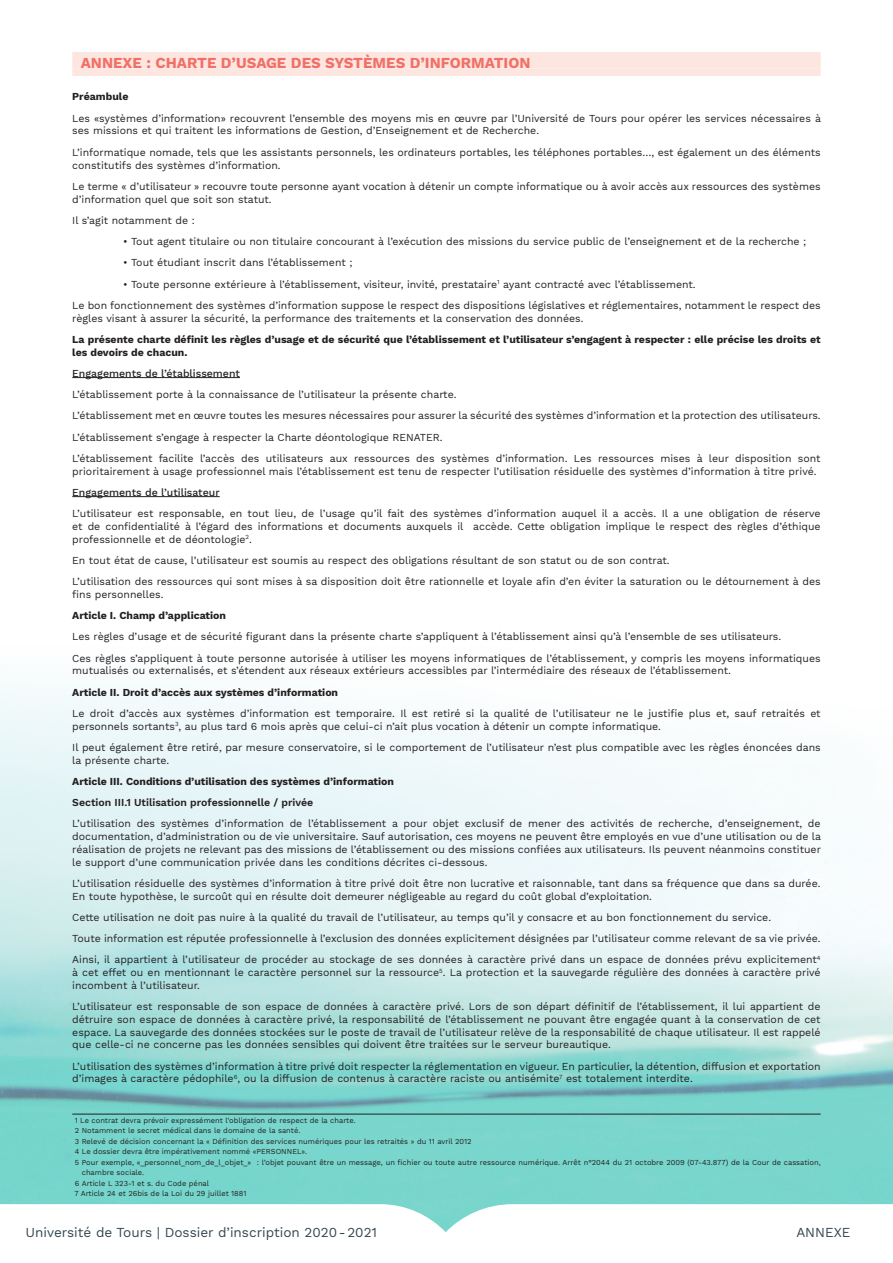
<style>
.page{position:relative;width:893px;height:1263px;background:#fff}
.page>*{position:absolute;margin:0;border:0;box-sizing:border-box;transform-origin:0 0}
.TITRE_ORANGE{font:700 15px "Work Sans";color:#f26f66}
.t1{font:13.5px "Work Sans";color:#334650}
.paragraphe{font:10.5px/12.8px "Work Sans";color:#231f20}
.paragraphe-2{font:700 10.5px/12.8px "Work Sans";color:#231f20}
.paragraphe-3{font:500 10.5px "Work Sans";color:#231f20}
.paragraphe-4{font:600 10.5px "Work Sans";color:#231f20}
.paragraphe-5{font:7.5px/10.5px "Work Sans";color:#231f20}
</style>
<div class="page">
<img style="left:0;top:688px;width:893px;height:515px">
<svg style="left:0;top:1203px;width:893px;height:29px"></svg>
<div style="left:72px;top:52px;width:749px;height:16px;background:#fde6e0"></div>
<div style="left:72px;top:68px;width:749px;height:8px;background:#fde6e0"></div>
<hr style="left:72px;top:377px;width:168px;height:1px;background:#231f20">
<hr style="left:72px;top:496px;width:148px;height:1px;background:#231f20">
<hr style="left:72px;top:1114px;width:749px;height:1px;background:#231f20">
<p class="TITRE_ORANGE" style="left:81px;top:55px;width:451px">ANNEXE : CHARTE D’USAGE DES SYSTÈMES D’INFORMATION</p>
<p class="paragraphe-2" style="left:72px;top:91px;width:58px">Préambule</p>
<p class="paragraphe" style="left:72px;top:112px;width:750px">Les «systèmes d’information» recouvrent l’ensemble des moyens mis en œuvre par l’Université de Tours pour opérer les services nécessaires à ses missions et qui traitent les informations de Gestion, d’Enseignement et de Recherche.</p>
<p class="paragraphe" style="left:72px;top:146px;width:750px">L’informatique nomade, tels que les assistants personnels, les ordinateurs portables, les téléphones portables…, est également un des éléments constitutifs des systèmes d’information.</p>
<p class="paragraphe" style="left:72px;top:180px;width:750px">Le terme « d’utilisateur » recouvre toute personne ayant vocation à détenir un compte informatique ou à avoir accès aux ressources des systèmes d’information quel que soit son statut.</p>
<p class="paragraphe" style="left:72px;top:214px;width:124px">Il s’agit notamment de :</p>
<p class="paragraphe" style="left:123px;top:236px;width:685px">• Tout agent titulaire ou non titulaire concourant à l’exécution des missions du service public de l’enseignement et de la recherche ;</p>
<p class="paragraphe" style="left:123px;top:257px;width:231px">• Tout étudiant inscrit dans l’établissement ;</p>
<p class="paragraphe" style="left:123px;top:278px;width:574px">• Toute personne extérieure à l’établissement, visiteur, invité, prestataire<sup>1</sup> ayant contracté avec l’établissement.</p>
<p class="paragraphe" style="left:72px;top:299px;width:750px">Le bon fonctionnement des systèmes d’information suppose le respect des dispositions législatives et réglementaires, notamment le respect des règles visant à assurer la sécurité, la performance des traitements et la conservation des données.</p>
<p class="paragraphe-2" style="left:72px;top:333px;width:750px">La présente charte définit les règles d’usage et de sécurité que l’établissement et l’utilisateur s’engagent à respecter : elle précise les droits et les devoirs de chacun.</p>
<p class="paragraphe-3" style="left:72px;top:367px;width:169px">Engagements de l’établissement</p>
<p class="paragraphe" style="left:72px;top:389px;width:386px">L’établissement porte à la connaissance de l’utilisateur la présente charte.</p>
<p class="paragraphe" style="left:72px;top:410px;width:750px">L’établissement met en œuvre toutes les mesures nécessaires pour assurer la sécurité des systèmes d’information et la protection des utilisateurs.</p>
<p class="paragraphe" style="left:72px;top:431px;width:372px">L’établissement s’engage à respecter la Charte déontologique RENATER.</p>
<p class="paragraphe" style="left:72px;top:452px;width:750px">L’établissement facilite l’accès des utilisateurs aux ressources des systèmes d’information. Les ressources mises à leur disposition sont prioritairement à usage professionnel mais l’établissement est tenu de respecter l’utilisation résiduelle des systèmes d’information à titre privé.</p>
<p class="paragraphe-3" style="left:72px;top:486px;width:149px">Engagements de l’utilisateur</p>
<p class="paragraphe" style="left:72px;top:508px;width:750px;text-align:justify">L’utilisateur est responsable, en tout lieu, de l’usage qu’il fait des systèmes d’information auquel il a accès. Il a une obligation de réserve et de confidentialité à l’égard des informations et documents auxquels il accède. Cette obligation implique le respect des règles d’éthique professionnelle et de déontologie<sup>2</sup>.</p>
<p class="paragraphe" style="left:72px;top:554px;width:599px">En tout état de cause, l’utilisateur est soumis au respect des obligations résultant de son statut ou de son contrat.</p>
<p class="paragraphe" style="left:72px;top:576px;width:750px">L’utilisation des ressources qui sont mises à sa disposition doit être rationnelle et loyale afin d’en éviter la saturation ou le détournement à des fins personnelles.</p>
<p class="paragraphe-2" style="left:72px;top:610px;width:155px">Article I. Champ d’application</p>
<p class="paragraphe" style="left:72px;top:631px;width:710px">Les règles d’usage et de sécurité figurant dans la présente charte s’appliquent à l’établissement ainsi qu’à l’ensemble de ses utilisateurs.</p>
<p class="paragraphe" style="left:72px;top:652px;width:750px">Ces règles s’appliquent à toute personne autorisée à utiliser les moyens informatiques de l’établissement, y compris les moyens informatiques mutualisés ou externalisés, et s’étendent aux réseaux extérieurs accessibles par l’intermédiaire des réseaux de l’établissement.</p>
<p class="paragraphe-2" style="left:72px;top:686px;width:267px">Article II. Droit d’accès aux systèmes d’information</p>
<p class="paragraphe" style="left:72px;top:707px;width:750px">Le droit d’accès aux systèmes d’information est temporaire. Il est retiré si la qualité de l’utilisateur ne le justifie plus et, sauf retraités et personnels sortants<sup>3</sup>, au plus tard 6 mois après que celui-ci n’ait plus vocation à détenir un compte informatique.</p>
<p class="paragraphe" style="left:72px;top:741px;width:750px">Il peut également être retiré, par mesure conservatoire, si le comportement de l’utilisateur n’est plus compatible avec les règles énoncées dans la présente charte.</p>
<p class="paragraphe-2" style="left:72px;top:775px;width:323px">Article III. Conditions d’utilisation des systèmes d’information</p>
<p class="paragraphe-4" style="left:72px;top:796px;width:242px">Section III.1 Utilisation professionnelle / privée</p>
<p class="paragraphe" style="left:72px;top:818px;width:750px;text-align:justify">L’utilisation des systèmes d’information de l’établissement a pour objet exclusif de mener des activités de recherche, d’enseignement, de documentation, d’administration ou de vie universitaire. Sauf autorisation, ces moyens ne peuvent être employés en vue d’une utilisation ou de la réalisation de projets ne relevant pas des missions de l’établissement ou des missions confiées aux utilisateurs. Ils peuvent néanmoins constituer le support d’une communication privée dans les conditions décrites ci-dessous.</p>
<p class="paragraphe" style="left:72px;top:877px;width:750px">L’utilisation résiduelle des systèmes d’information à titre privé doit être non lucrative et raisonnable, tant dans sa fréquence que dans sa durée.<br>En toute hypothèse, le surcoût qui en résulte doit demeurer négligeable au regard du coût global d’exploitation.</p>
<p class="paragraphe" style="left:72px;top:911px;width:700px">Cette utilisation ne doit pas nuire à la qualité du travail de l’utilisateur, au temps qu’il y consacre et au bon fonctionnement du service.</p>
<p class="paragraphe" style="left:72px;top:933px;width:750px">Toute information est réputée professionnelle à l’exclusion des données explicitement désignées par l’utilisateur comme relevant de sa vie privée.</p>
<p class="paragraphe" style="left:72px;top:954px;width:750px;text-align:justify">Ainsi, il appartient à l’utilisateur de procéder au stockage de ses données à caractère privé dans un espace de données prévu explicitement<sup>4 </sup>à cet effet ou en mentionnant le caractère personnel sur la ressource<sup>5</sup>. La protection et la sauvegarde régulière des données à caractère privé incombent à l’utilisateur.</p>
<p class="paragraphe" style="left:72px;top:1001px;width:750px;text-align:justify">L’utilisateur est responsable de son espace de données à caractère privé. Lors de son départ définitif de l’établissement, il lui appartient de détruire son espace de données à caractère privé, la responsabilité de l’établissement ne pouvant être engagée quant à la conservation de cet espace. La sauvegarde des données stockées sur le poste de travail de l’utilisateur relève de la responsabilité de chaque utilisateur. Il est rappelé que celle-ci ne concerne pas les données sensibles qui doivent être traitées sur le serveur bureautique.</p>
<p class="paragraphe" style="left:72px;top:1060px;width:750px">L’utilisation des systèmes d’information à titre privé doit respecter la réglementation en vigueur. En particulier, la détention, diffusion et exportation d’images à caractère pédophile<sup>6</sup>, ou la diffusion de contenus à caractère raciste ou antisémite<sup>7</sup> est totalement interdite.</p>
<p class="paragraphe-5" style="left:75px;top:1115px;width:283px">1 Le contrat devra prévoir expressément l’obligation de respect de la charte.</p>
<p class="paragraphe-5" style="left:75px;top:1126px;width:227px">2 Notamment le secret médical dans le domaine de la santé.</p>
<p class="paragraphe-5" style="left:75px;top:1136px;width:398px">3 Relevé de décision concernant la « Définition des services numériques pour les retraités » du 11 avril 2012</p>
<p class="paragraphe-5" style="left:75px;top:1147px;width:234px">4 Le dossier devra être impérativement nommé «PERSONNEL».</p>
<p class="paragraphe-5" style="left:82px;top:1157px;width:740px;text-indent:-7px">5 Pour exemple, «_personnel_nom_de_l_objet_» : l’objet pouvant être un message, un fichier ou toute autre ressource numérique. Arrêt n°2044 du 21 octobre 2009 (07-43.877) de la Cour de cassation, chambre sociale.</p>
<p class="paragraphe-5" style="left:75px;top:1178px;width:136px">6 Article L 323-1 et s. du Code pénal</p>
<p class="paragraphe-5" style="left:75px;top:1189px;width:174px">7 Article 24 et 26bis de la Loi du 29 juillet 1881</p>
<p class="t1" style="left:26px;top:1225px;width:353px">Université de Tours | Dossier d’inscription 2020-2021</p>
<p class="t1" style="left:796px;top:1225px;width:56px">ANNEXE</p>
</div>
